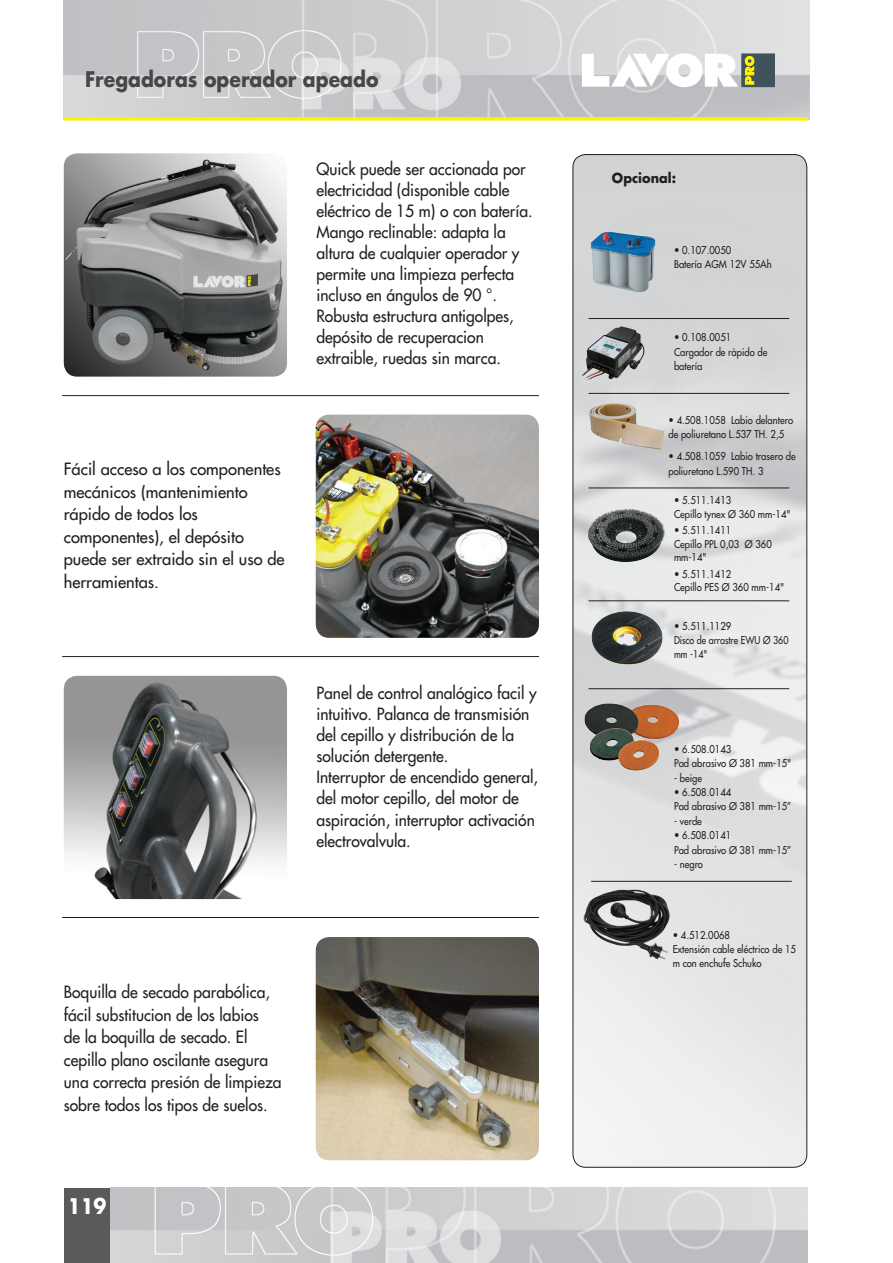
<style>
.page{position:relative;width:893px;height:1263px;background:#fff}
.page>*{position:absolute;margin:0;border:0;box-sizing:border-box;transform-origin:0 0}
.t1{font:700 21px "Futura Std";color:#464748;scale:.9 1}
.t2{font:700 21px "Futura Std";color:#fff;scale:.9 1}
.t3{font:500 16.5px/21px "Futura Std";color:#231f20;scale:.95 1}
.t4{font:500 16.5px/22.5px "Futura Std";color:#231f20}
.t5{font:700 13.5px "Futura Std";color:#231f20;scale:.95 1}
.t6{font:500 10.5px/14.4px "Futura Std";color:#231f20;scale:.9 1}
</style>
<div class="page">
<img style="left:64px;top:0;width:745px;height:119px">
<div style="left:64px;top:1188px;width:47px;height:75px;background:#5a5a5d"></div>
<img style="left:111px;top:1188px;width:697px;height:75px">
<hr style="left:63px;top:117px;width:744px;height:3px;background:#fff101">
<img style="left:573px;top:155px;width:234px;height:1012px">
<div style="left:573px;top:154px;width:234px;height:1014px;border:1px solid #231f20;border-radius:13px"></div>
<svg style="left:582px;top:53px;width:156px;height:34px"></svg>
<div style="left:741px;top:53px;width:34px;height:34px;background:#40525b"></div>
<svg style="left:745px;top:56px;width:9px;height:29px"></svg>
<hr style="left:588px;top:318px;width:201px;height:1px;background:#231f20">
<hr style="left:588px;top:393px;width:201px;height:1px;background:#231f20">
<hr style="left:588px;top:488px;width:201px;height:1px;background:#231f20">
<hr style="left:588px;top:688px;width:201px;height:1px;background:#231f20">
<hr style="left:591px;top:881px;width:201px;height:1px;background:#231f20">
<hr style="left:588px;top:600px;width:201px;height:1px;background:#231f20">
<hr style="left:62px;top:395px;width:477px;height:1px;background:#231f20">
<hr style="left:62px;top:656px;width:477px;height:1px;background:#231f20">
<hr style="left:62px;top:917px;width:477px;height:1px;background:#231f20">
<img style="left:64px;top:153px;width:223px;height:224px">
<img style="left:316px;top:415px;width:223px;height:223px">
<img style="left:64px;top:676px;width:223px;height:223px">
<img style="left:316px;top:937px;width:223px;height:223px">
<img style="left:589px;top:403px;width:76px;height:47px">
<img style="left:578px;top:702px;width:112px;height:73px">
<img style="left:584px;top:504px;width:84px;height:64px">
<img style="left:586px;top:604px;width:79px;height:65px">
<img style="left:583px;top:889px;width:87px;height:71px">
<img style="left:591px;top:232px;width:64px;height:60px">
<img style="left:581px;top:326px;width:64px;height:55px">
<p class="t1" style="left:85px;top:65px;width:328px">Fregadoras operador apeado</p>
<p class="t3" style="left:316px;top:159px;width:229px">Quick puede ser accionada por electricidad (disponible cable eléctrico de 15 m) o con batería.<br>Mango reclinable: adapta la altura de cualquier operador y permite una limpieza perfecta incluso en ángulos de 90 °.<br>Robusta estructura antigolpes, depósito de recuperacion extraible, ruedas sin marca.</p>
<p class="t4" style="left:64px;top:458px;width:222px">Fácil acceso a los componentes mecánicos (mantenimiento rápido de todos los componentes), el depósito puede ser extraido sin el uso de herramientas.</p>
<p class="t3" style="left:316px;top:683px;width:235px">Panel de control analógico facil y intuitivo. Palanca de transmisión del cepillo y distribución de la solución detergente.<br>Interruptor de encendido general, del motor cepillo, del motor de aspiración, interruptor activación electrovalvula.</p>
<p class="t3" style="left:64px;top:981px;width:231px;line-height:22.5px">Boquilla de secado parabólica, fácil substitucion de los labios<br>de la boquilla de secado. El cepillo plano oscilante asegura una correcta presión de limpieza sobre todos los tipos de suelos.</p>
<p class="t2" style="left:68px;top:1192px;width:45px">119</p>
<p class="t5" style="left:612px;top:169px;width:69px">Opcional:</p>
<p class="t6" style="left:674px;top:243px;width:110px">• 0.107.0050<br>Batería AGM 12V 55Ah</p>
<p class="t6" style="left:674px;top:330px;width:105px">• 0.108.0051<br>Cargador de ràpido de batería</p>
<p class="t6" style="left:668px;top:413px;width:140px">• 4.508.1058 Labio delantero de poliuretano L.537 TH. 2,5</p>
<p class="t6" style="left:668px;top:449px;width:143px">• 4.508.1059 Labio trasero de poliuretano L.590 TH. 3</p>
<p class="t6" style="left:674px;top:493px;width:131px;line-height:13.5px">• 5.511.1413<br>Cepillo tynex Ø 360 mm-14"</p>
<p class="t6" style="left:674px;top:523px;width:110px;line-height:13.5px">• 5.511.1411<br>Cepillo PPL 0,03 Ø 360 mm-14"</p>
<p class="t6" style="left:674px;top:567px;width:124px;line-height:13.5px">• 5.511.1412<br>Cepillo PES Ø 360 mm-14"</p>
<p class="t6" style="left:674px;top:619px;width:129px;line-height:14px">• 5.511.1129<br>Disco de arrastre EWU Ø 360 mm -14"</p>
<p class="t6" style="left:674px;top:742px;width:132px">• 6.508.0143<br>Pad abrasivo Ø 381 mm-15"</p>
<p class="t6" style="left:674px;top:771px;width:33px">- beige</p>
<p class="t6" style="left:674px;top:785px;width:132px">• 6.508.0144<br>Pad abrasivo Ø 381 mm-15”</p>
<p class="t6" style="left:674px;top:814px;width:32px">- verde</p>
<p class="t6" style="left:674px;top:828px;width:132px">• 6.508.0141<br>Pad abrasivo Ø 381 mm-15”</p>
<p class="t6" style="left:674px;top:857px;width:34px">- negro</p>
<p class="t6" style="left:673px;top:928px;width:138px">• 4.512.0068<br>Extensión cable eléctrico de 15 m con enchufe Schuko</p>
</div>
